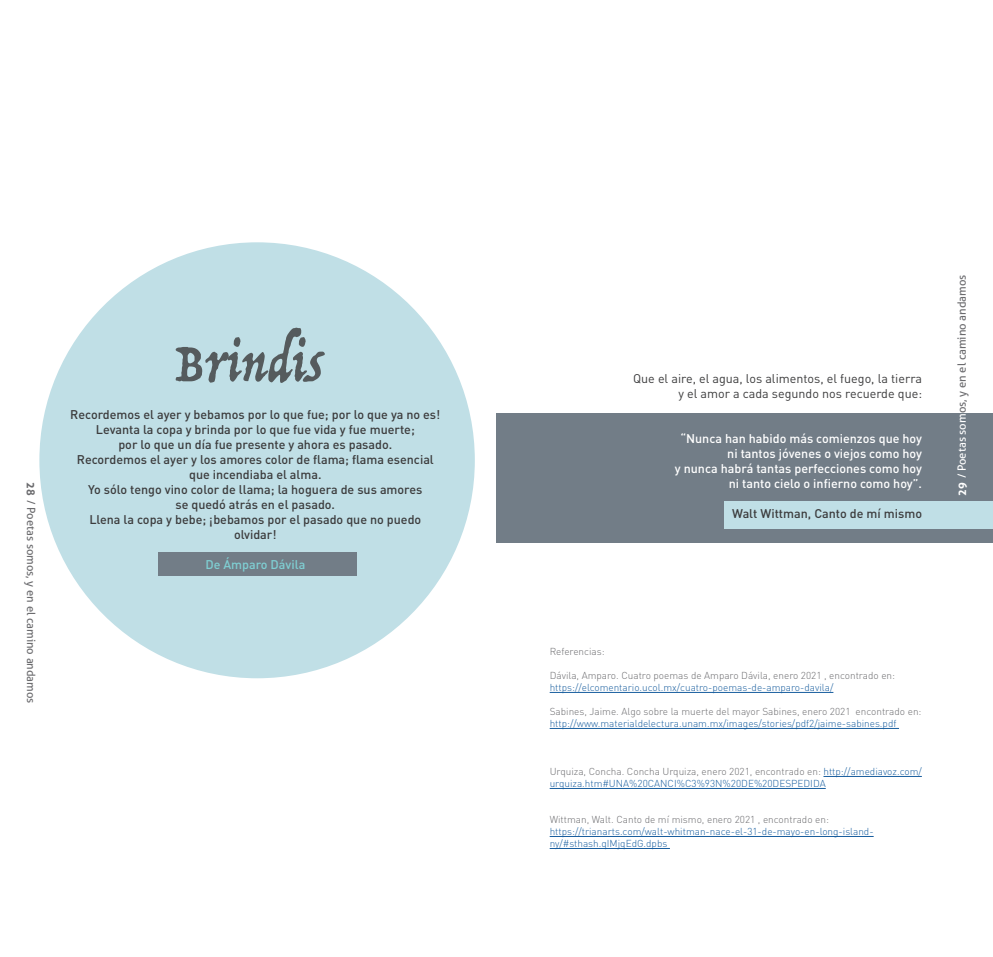
<style>
.page{position:relative;width:993px;height:957px;background:#fff}
.page>*{position:absolute;margin:0;border:0;box-sizing:border-box;transform-origin:0 0}
.t1{font:60px "Trattatello";color:#3c3c3d}
.texto{font:500 12.5px "DIN Pro";color:#3c3c3d}
.texto-2{font:500 12.5px "DIN Pro";color:#fff}
.texto-3{font:12.5px/15px "DIN Pro";color:#3c3c3d;text-align:right}
.texto-4{font:500 12.5px "DIN Pro";color:#7fcfd3}
.Paragraph_Style_1{font:11.25px "Aller";color:#6b6b6e}
.detalles{font:300 10px/12px "DIN Pro";color:#175d9e}
.detalles-2{font:300 10px/12px "DIN Pro";color:#6b6b6e}
.s1{font-weight:700}
.s2{font-weight:700;color:#fff}
.s3{color:#fff}
.s4{color:#175d9e}
.s5{color:#6b6b6e}
</style>
<div class="page">
<div style="left:496px;top:413px;width:496px;height:129px;background:#727d87"></div>
<div style="left:724px;top:501px;width:268px;height:27px;background:#c0dfe6"></div>
<div style="left:39px;top:242px;width:435px;height:436px;background:#c0dfe6;border-radius:50%"></div>
<hr style="left:549px;top:692px;width:284px;height:1px;background:#175d9e">
<hr style="left:549px;top:728px;width:349px;height:1px;background:#175d9e">
<hr style="left:823px;top:776px;width:98px;height:1px;background:#175d9e">
<hr style="left:549px;top:788px;width:276px;height:1px;background:#175d9e">
<hr style="left:549px;top:836px;width:324px;height:1px;background:#175d9e">
<hr style="left:549px;top:848px;width:120px;height:1px;background:#175d9e">
<div style="left:158px;top:552px;width:199px;height:24px;background:#727d87"></div>
<p class="Paragraph_Style_1" style="left:38px;top:482px;width:223px;rotate:90deg"><span class="s1">28</span> / Poetas somos, y en el camino andamos</p>
<h1 class="t1" style="left:175px;top:325px;width:148px">Brindis</h1>
<p class="texto" style="left:70px;top:406px;width:371px">Recordemos el ayer y bebamos por lo que fue; por lo que ya no es!</p>
<p class="texto" style="left:96px;top:421px;width:320px">Levanta la copa y brinda por lo que fue vida y fue muerte;</p>
<p class="texto" style="left:118px;top:436px;width:275px">por lo que un día fue presente y ahora es pasado.</p>
<p class="texto" style="left:77px;top:451px;width:358px">Recordemos el ayer y los amores color de flama; flama esencial</p>
<p class="texto" style="left:189px;top:466px;width:134px">que incendiaba el alma.</p>
<p class="texto" style="left:88px;top:481px;width:335px">Yo sólo tengo vino color de llama; la hoguera de sus amores</p>
<p class="texto" style="left:175px;top:496px;width:161px">se quedó atrás en el pasado.</p>
<p class="texto" style="left:89px;top:511px;width:333px">Llena la copa y bebe; ¡bebamos por el pasado que no puedo</p>
<p class="texto" style="left:234px;top:526px;width:44px">olvidar!</p>
<p class="texto-4" style="left:205px;top:556px;width:101px">De Ámparo Dávila</p>
<p class="texto-3" style="left:633px;top:370px;width:290px">Que el aire, el agua, los alimentos, el fuego, la tierra y el amor a cada segundo nos recuerde que:</p>
<p class="texto-2" style="left:680px;top:430px;width:243px">“Nunca han habido más comienzos que hoy</p>
<p class="texto-2" style="left:727px;top:445px;width:196px">ni tantos jóvenes o viejos como hoy</p>
<p class="texto-2" style="left:674px;top:460px;width:248px">y nunca habrá tantas perfecciones como hoy</p>
<p class="texto-2" style="left:728px;top:475px;width:195px">ni tanto cielo o infierno como hoy”.</p>
<p class="texto" style="left:732px;top:505px;width:191px">Walt Wittman, Canto de mí mismo</p>
<p class="Paragraph_Style_1" style="left:954px;top:496px;width:223px;rotate:-90deg"><span class="s2">29</span> <span class="s3">/ Poetas som</span>os, y en el camino andamos</p>
<p class="detalles-2" style="left:549px;top:645px;width:56px">Referencias:</p>
<p class="detalles-2" style="left:549px;top:669px;width:347px">Dávila, Amparo. Cuatro poemas de Amparo Dávila, enero 2021 , encontrado en: <span class="s4">https://elcomentario.ucol.mx/cuatro-poemas-de-amparo-davila/</span></p>
<p class="detalles" style="left:549px;top:705px;width:373px"><span class="s5">Sabines, Jaime. Algo sobre la muerte del mayor Sabines, enero 2021 encontrado en: </span>http://www.materialdelectura.unam.mx/images/stories/pdf2/jaime-sabines.pdf</p>
<p class="detalles" style="left:549px;top:765px;width:373px"><span class="s5">Urquiza, Concha. Concha Urquiza, enero 2021, encontrado en:</span> http://amediavoz.com/ urquiza.htm#UNA%20CANCI%C3%93N%20DE%20DESPEDIDA</p>
<p class="detalles-2" style="left:549px;top:813px;width:281px">Wittman, Walt. Canto de mí mismo, enero 2021 , encontrado en:</p>
<p class="detalles" style="left:549px;top:825px;width:325px">https://trianarts.com/walt-whitman-nace-el-31-de-mayo-en-long-island&shy;ny/#sthash.qIMjqEdG.dpbs</p>
</div>
